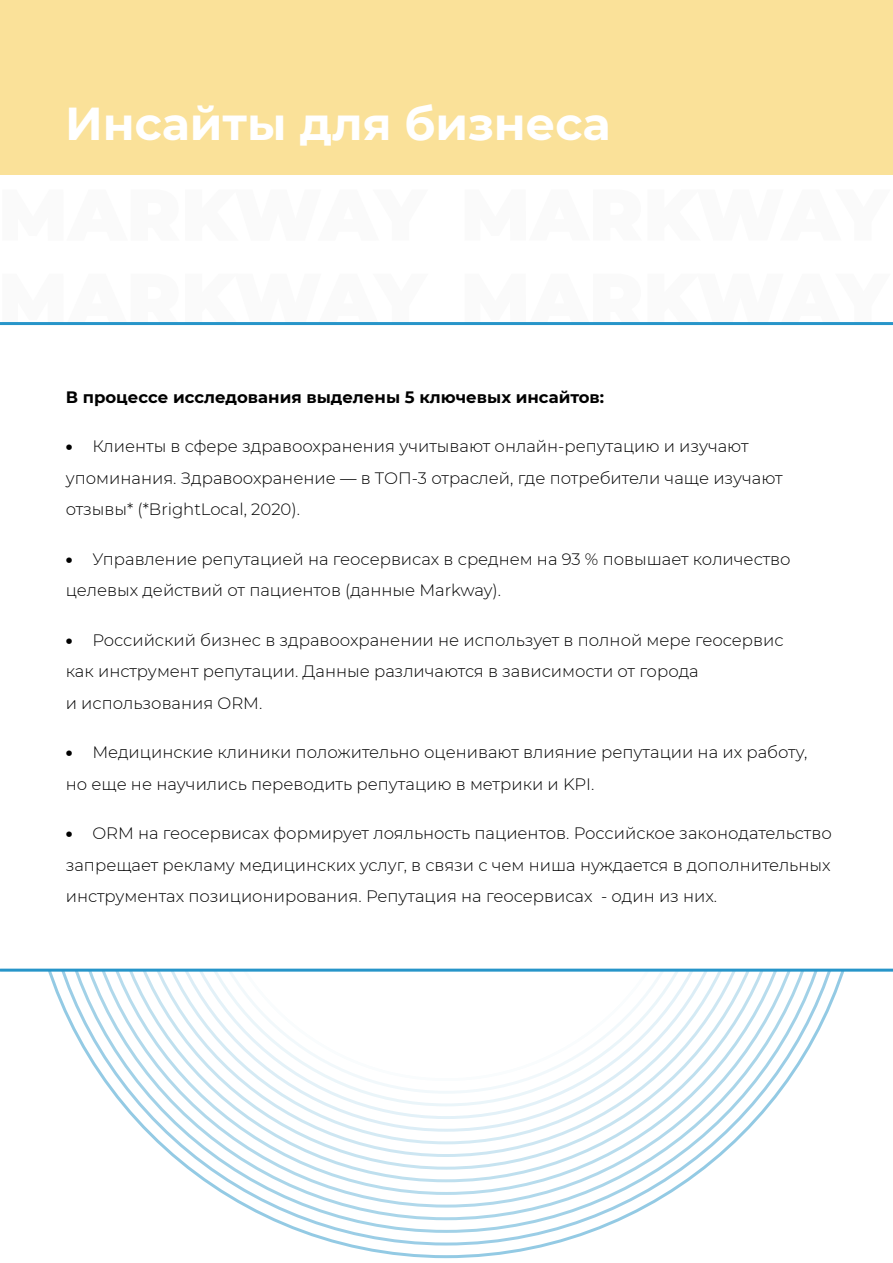
<style>
.page{position:relative;width:893px;height:1263px;background:#fff}
.page>*{position:absolute;margin:0;border:0;box-sizing:border-box;transform-origin:0 0}
.t1{font:700 46.05px "Montserrat";color:#fff}
.t2{font:300 16.5px/31.5px "Montserrat";color:#000}
.t3{font:700 16.5px "Montserrat";color:#000}
.s1{font-weight:900}
</style>
<div class="page">
<div style="left:0;top:0;width:892px;height:174px;background:#fae199"></div>
<svg style="left:48px;top:972px;width:796px;height:273px"></svg>
<svg style="left:52px;top:972px;width:788px;height:261px"></svg>
<svg style="left:65px;top:972px;width:763px;height:248px"></svg>
<svg style="left:77px;top:972px;width:738px;height:235px"></svg>
<svg style="left:90px;top:972px;width:712px;height:223px"></svg>
<svg style="left:103px;top:972px;width:687px;height:210px"></svg>
<svg style="left:115px;top:972px;width:662px;height:198px"></svg>
<svg style="left:128px;top:972px;width:636px;height:185px"></svg>
<svg style="left:141px;top:972px;width:611px;height:172px"></svg>
<svg style="left:153px;top:972px;width:586px;height:160px"></svg>
<svg style="left:166px;top:972px;width:560px;height:147px"></svg>
<svg style="left:178px;top:972px;width:536px;height:134px"></svg>
<svg style="left:191px;top:972px;width:510px;height:122px"></svg>
<svg style="left:204px;top:972px;width:485px;height:109px"></svg>
<svg style="left:216px;top:972px;width:460px;height:96px"></svg>
<hr style="left:0;top:969px;width:893px;height:3px;background:#2795c9">
<hr style="left:0;top:322px;width:893px;height:3px;background:#2795c9">
<h1 class="t1" style="left:65px;top:90px;width:547px">Инсайты для бизнеса</h1>
<p class="t3" style="left:66px;top:385px;width:540px">В процессе исследования выделены 5 ключевых инсайтов:</p>
<p class="t2" style="left:66px;top:430px;width:718px"><span class="s1">•</span> Клиенты в сфере здравоохранения учитывают онлайн-репутацию и изучают упоминания. Здравоохранение — в ТОП-3 отраслей, где потребители чаще изучают отзывы* (*BrightLocal, 2020).</p>
<p class="t2" style="left:66px;top:542px;width:726px"><span class="s1">•</span> Управление репутацией на геосервисах в среднем на 93 % повышает количество целевых действий от пациентов (данные Markway).</p>
<p class="t2" style="left:66px;top:623px;width:719px"><span class="s1">•</span> Российский бизнес в здравоохранении не использует в полной мере геосервис как инструмент репутации. Данные различаются в зависимости от города<br>и использования ORM.</p>
<p class="t2" style="left:66px;top:736px;width:743px"><span class="s1">•</span> Медицинские клиники положительно оценивают влияние репутации на их работу, но еще не научились переводить репутацию в метрики и KPI.</p>
<p class="t2" style="left:66px;top:817px;width:767px;text-align:justify"><span class="s1">•</span> ORM на геосервисах формирует лояльность пациентов. Российское законодательство запрещает рекламу медицинских услуг, в связи с чем ниша нуждается в дополнительных инструментах позиционирования. Репутация на геосервисах - один из них.</p>
</div>
